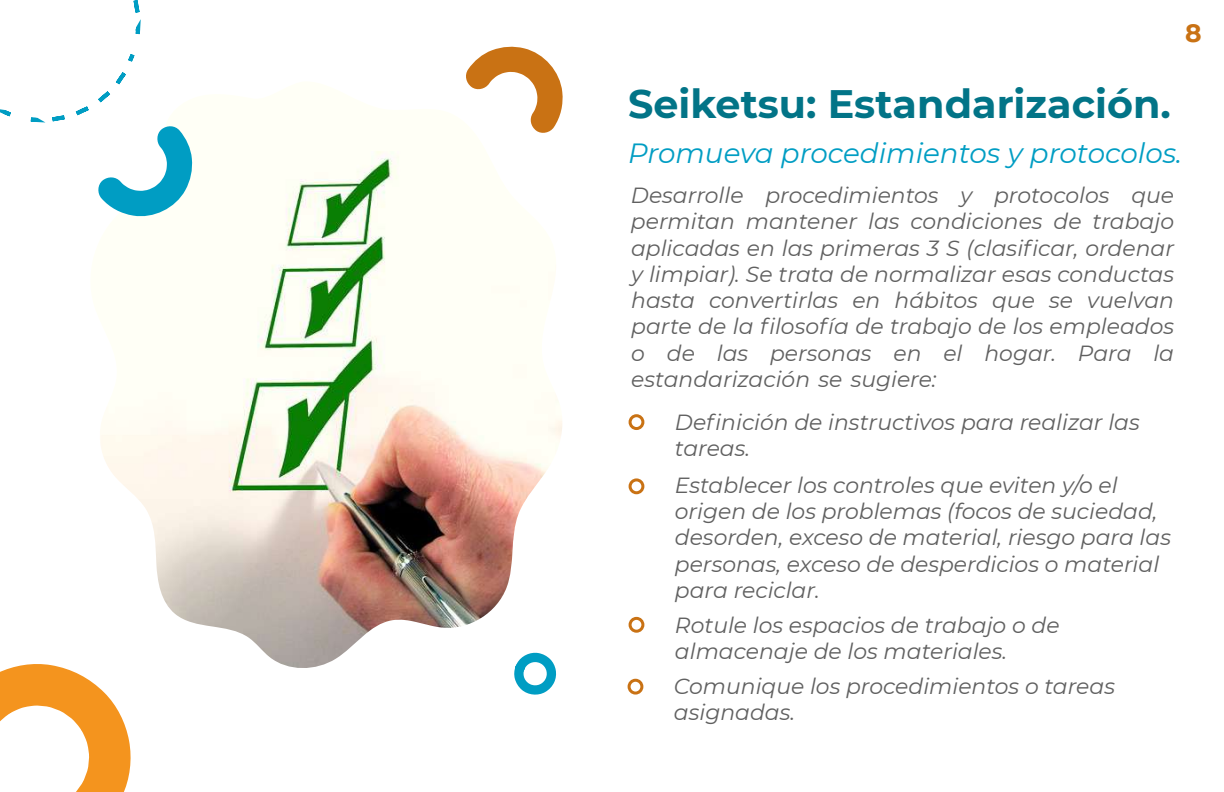
<style>
.page{position:relative;width:1224px;height:792px;background:#fff}
.page>*{position:absolute;margin:0;border:0;box-sizing:border-box;transform-origin:0 0}
.t1{font:700 39.7px "Montserrat";color:#027487}
.t2{font:italic 27.7px "Montserrat";color:#009dc3}
.t3{font:700 25px "Montserrat";color:#c97214}
.t4{font:italic 21.9px/26.3px "Montserrat";color:#606060}
</style>
<div class="page">
<svg style="left:0;top:664px;width:131px;height:127px"></svg>
<svg style="left:514px;top:672px;width:42px;height:23px"></svg>
<div style="left:629px;top:414px;width:15px;height:16px;border:3px solid #c97214;border-radius:50%"></div>
<div style="left:629px;top:478px;width:15px;height:16px;border:3px solid #c97214;border-radius:50%"></div>
<div style="left:629px;top:617px;width:15px;height:16px;border:3px solid #c97214;border-radius:50%"></div>
<div style="left:628px;top:679px;width:15px;height:16px;border:3px solid #c97214;border-radius:50%"></div>
<img style="left:87px;top:150px;width:475px;height:522px">
<svg style="left:466px;top:46px;width:97px;height:87px"></svg>
<svg style="left:0;top:23px;width:193px;height:196px"></svg>
<p class="t3" style="left:1185px;top:15px;width:18px">8</p>
<h1 class="t1" style="left:628px;top:75px;width:544px">Seiketsu: Estandarización.</h1>
<p class="t2" style="left:628px;top:134px;width:556px">Promueva procedimientos y protocolos.</p>
<p class="t4" style="left:631px;top:181px;width:545px;text-align:justify">Desarrolle procedimientos y protocolos que permitan mantener las condiciones de trabajo aplicadas en las primeras 3 S (clasificar, ordenar y limpiar). Se trata de normalizar esas conductas hasta convertirlas en hábitos que se vuelvan parte de la filosofía de trabajo de los empleados o de las personas en el hogar. Para la estandarización se sugiere:</p>
<p class="t4" style="left:675px;top:408px;width:466px">Definición de instructivos para realizar las tareas.</p>
<p class="t4" style="left:675px;top:471px;width:498px">Establecer los controles que eviten y/o el origen de los problemas (focos de suciedad, desorden, exceso de material, riesgo para las personas, exceso de desperdicios o material para reciclar.</p>
<p class="t4" style="left:675px;top:611px;width:386px">Rotule los espacios de trabajo o de almacenaje de los materiales.</p>
<p class="t4" style="left:674px;top:672px;width:443px">Comunique los procedimientos o tareas asignadas.</p>
</div>
